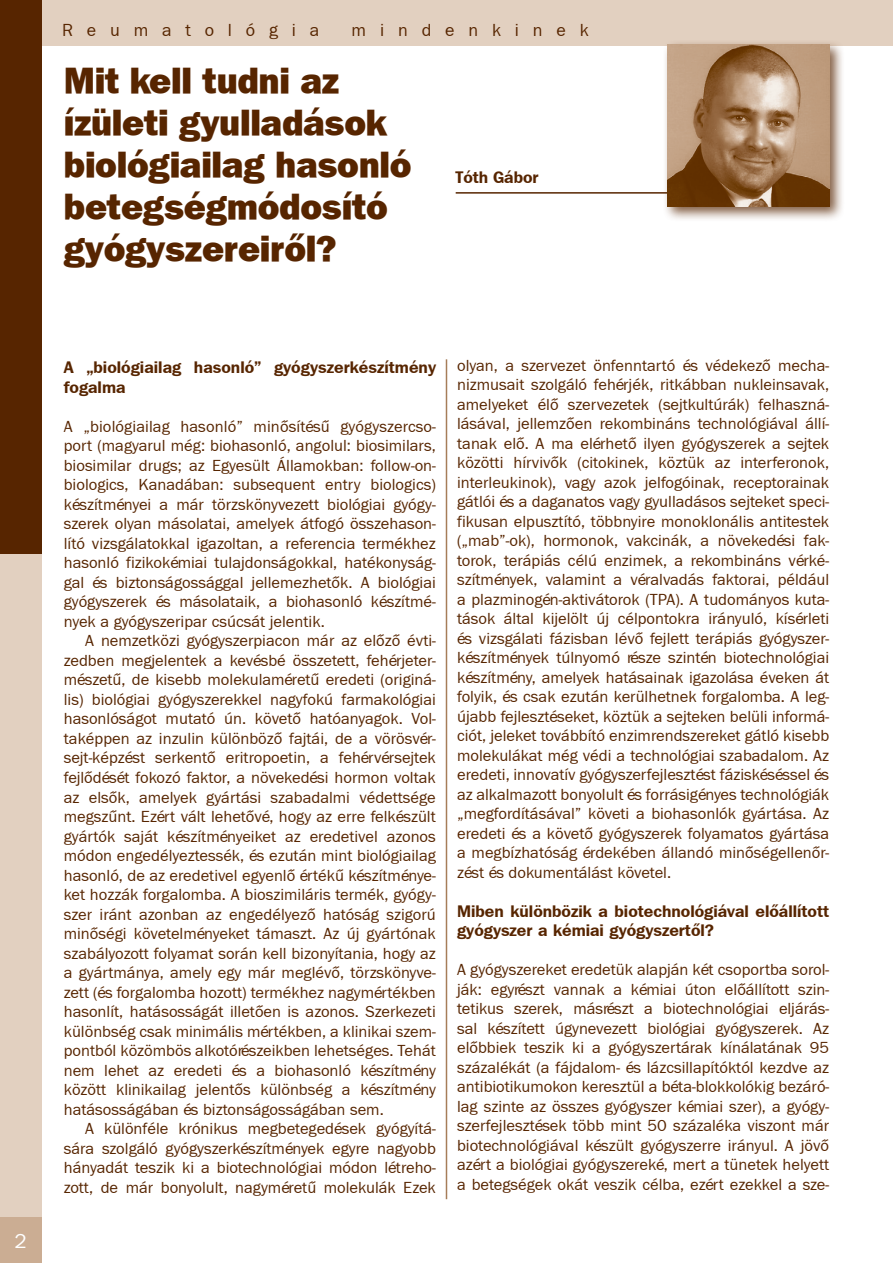
<style>
.page{position:relative;width:893px;height:1263px;background:#fff}
.page>*{position:absolute;margin:0;border:0;box-sizing:border-box;transform-origin:0 0}
.t1{font:36px/42px "Franklin Gothic Hv PFL Normal";letter-spacing:-.01em;color:#572500}
.t2{font:21px "Franklin Gothic PFL Normal";color:#fff}
.t3{font:18px "Franklin Gothic PFL Normal";letter-spacing:.77em;color:#572500}
.t4{font:16.5px/19.5px "Franklin Gothic PFL Normal";color:#572500;text-align:justify}
.t5{font:16.5px/19.5px "Franklin Gothic PFL Bold";color:#572500}
</style>
<div class="page">
<div style="left:40px;top:0;width:853px;height:46px;background:#e2d0c0"></div>
<div style="left:0;top:1217px;width:42px;height:46px;background:#cbad93"></div>
<div style="left:0;top:0;width:42px;height:555px;background:#572500"></div>
<div style="left:0;top:554px;width:42px;height:663px;background:#e2d0c0"></div>
<hr style="left:446px;top:359px;width:1px;height:840px;background:#a67d59">
<hr style="left:456px;top:192px;width:372px;height:2px;background:#572500">
<div style="left:663px;top:40px;width:181px;height:181px;background:#572500;opacity:.75"></div>
<img style="left:668px;top:45px;width:161px;height:161px">
<p class="t2" style="left:15px;top:1228px;width:14px">2</p>
<p class="t3" style="left:62px;top:19px;width:259px">Reumatológia</p>
<p class="t3" style="left:352px;top:19px;width:239px">mindenkinek</p>
<h1 class="t1" style="left:64px;top:58px;width:349px">Mit kell tudni az ízületi gyulladások biológiailag hasonló betegségmódosító gyógyszereiről?</h1>
<p class="t5" style="left:455px;top:167px;width:85px">Tóth Gábor</p>
<p class="t5" style="left:64px;top:357px;width:374px">A „biológiailag hasonló” gyógyszerkészítmény fogalma</p>
<p class="t4" style="left:64px;top:416px;width:374px">A „biológiailag hasonló” minősítésű gyógyszercso&shy;port (magyarul még: biohasonló, angolul: biosimilars, biosimilar drugs; az Egyesült Államokban: follow-on&shy;biologics, Kanadában: subsequent entry biologics) készítményei a már törzskönyvezett biológiai gyógy&shy;szerek olyan másolatai, amelyek átfogó összehason&shy;lító vizsgálatokkal igazoltan, a referencia termékhez hasonló fizikokémiai tulajdonságokkal, hatékonyság&shy;gal és biztonságossággal jellemezhetők. A biológiai gyógyszerek és másolataik, a biohasonló készítmé&shy;nyek a gyógyszeripar csúcsát jelentik.</p>
<p class="t4" style="left:64px;top:631px;width:374px;text-indent:21px">A nemzetközi gyógyszerpiacon már az előző évti&shy;zedben megjelentek a kevésbé összetett, fehérjeter&shy;mészetű, de kisebb molekulaméretű eredeti (originá&shy;lis) biológiai gyógyszerekkel nagyfokú farmakológiai hasonlóságot mutató ún. követő hatóanyagok. Vol&shy;taképpen az inzulin különböző fajtái, de a vörösvér&shy;sejt-képzést serkentő eritropoetin, a fehérvérsejtek fejlődését fokozó faktor, a növekedési hormon voltak az elsők, amelyek gyártási szabadalmi védettsége megszűnt. Ezért vált lehetővé, hogy az erre felkészült gyártók saját készítményeiket az eredetivel azonos módon engedélyeztessék, és ezután mint biológiailag hasonló, de az eredetivel egyenlő értékű készítménye&shy;ket hozzák forgalomba. A bioszimiláris termék, gyógy&shy;szer iránt azonban az engedélyező hatóság szigorú minőségi követelményeket támaszt. Az új gyártónak szabályozott folyamat során kell bizonyítania, hogy az a gyártmánya, amely egy már meglévő, törzskönyve&shy;zett (és forgalomba hozott) termékhez nagymértékben hasonlít, hatásosságát illetően is azonos. Szerkezeti különbség csak minimális mértékben, a klinikai szem&shy;pontból közömbös alkotórészeikben lehetséges. Tehát nem lehet az eredeti és a biohasonló készítmény között klinikailag jelentős különbség a készítmény hatásosságában és biztonságosságában sem.</p>
<p class="t4" style="left:64px;top:1118px;width:374px;text-indent:21px">A különféle krónikus megbetegedések gyógyítá&shy;sára szolgáló gyógyszerkészítmények egyre nagyobb hányadát teszik ki a biotechnológiai módon létreho&shy;zott, de már bonyolult, nagyméretű molekulák Ezek</p>
<p class="t4" style="left:457px;top:355px;width:374px">olyan, a szervezet önfenntartó és védekező mecha&shy;nizmusait szolgáló fehérjék, ritkábban nukleinsavak, amelyeket élő szervezetek (sejtkultúrák) felhaszná&shy;lásával, jellemzően rekombináns technológiával állí&shy;tanak elő. A ma elérhető ilyen gyógyszerek a sejtek közötti hírvivők (citokinek, köztük az interferonok, interleukinok), vagy azok jelfogóinak, receptorainak gátlói és a daganatos vagy gyulladásos sejteket speci&shy;fikusan elpusztító, többnyire monoklonális antitestek („mab”-ok), hormonok, vakcinák, a növekedési fak&shy;torok, terápiás célú enzimek, a rekombináns vérké&shy;szítmények, valamint a véralvadás faktorai, például a plazminogén-aktivátorok (TPA). A tudományos kuta&shy;tások által kijelölt új célpontokra irányuló, kísérleti és vizsgálati fázisban lévő fejlett terápiás gyógyszer&shy;készítmények túlnyomó része szintén biotechnológiai készítmény, amelyek hatásainak igazolása éveken át folyik, és csak ezután kerülhetnek forgalomba. A leg&shy;újabb fejlesztéseket, köztük a sejteken belüli informá&shy;ciót, jeleket továbbító enzimrendszereket gátló kisebb molekulákat még védi a technológiai szabadalom. Az eredeti, innovatív gyógyszerfejlesztést fáziskéséssel és az alkalmazott bonyolult és forrásigényes technológiák „megfordításával” követi a biohasonlók gyártása. Az eredeti és a követő gyógyszerek folyamatos gyártása a megbízhatóság érdekében állandó minőségellenőr&shy;zést és dokumentálást követel.</p>
<p class="t5" style="left:457px;top:901px;width:374px">Miben különbözik a biotechnológiával előállított gyógyszer a kémiai gyógyszertől?</p>
<p class="t4" style="left:457px;top:959px;width:374px">A gyógyszereket eredetük alapján két csoportba sorol&shy;ják: egyrészt vannak a kémiai úton előállított szin&shy;tetikus szerek, másrészt a biotechnológiai eljárás&shy;sal készített úgynevezett biológiai gyógyszerek. Az előbbiek teszik ki a gyógyszertárak kínálatának 95 százalékát (a fájdalom- és lázcsillapítóktól kezdve az antibiotikumokon keresztül a béta-blokkolókig bezáró&shy;lag szinte az összes gyógyszer kémiai szer), a gyógy&shy;szerfejlesztések több mint 50 százaléka viszont már biotechnológiával készült gyógyszerre irányul. A jövő azért a biológiai gyógyszereké, mert a tünetek helyett a betegségek okát veszik célba, ezért ezekkel a sze-</p>
</div>
